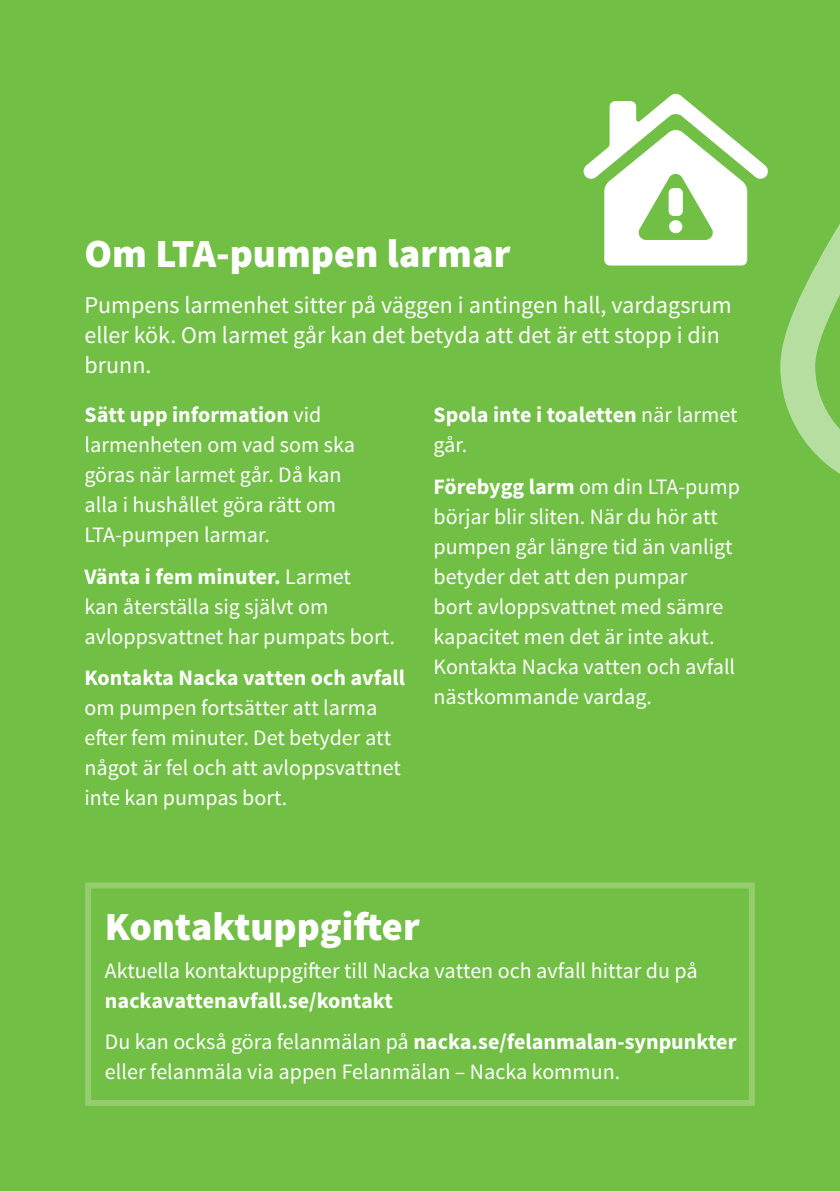
<style>
.page{position:relative;width:840px;height:1191px;background:#fff}
.page>*{position:absolute;margin:0;border:0;box-sizing:border-box;transform-origin:0 0}
.t1{font:900 40px "Source Sans Pro";color:#fff}
.t2{font:24px/30px "Source Sans Pro";color:#fff}
.t3{font:22px/30px "Source Sans Pro";color:#fff}
.t4{font:700 22px/30px "Source Sans Pro";color:#fff}
.s1{font-weight:700}
.s2{font-weight:400}
</style>
<div class="page">
<div style="left:0;top:0;width:839px;height:1191px;background:#71bf44"></div>
<svg style="left:583px;top:94px;width:185px;height:171px"></svg>
<div style="left:85px;top:882px;width:669px;height:224px;border:6px solid #94cc6e"></div>
<svg style="left:780px;top:225px;width:59px;height:248px"></svg>
<p class="t1" style="left:84px;top:227px;width:427px">Om LTA-pumpen larmar</p>
<p class="t2" style="left:84px;top:290px;width:648px">Pumpens larmenhet sitter på väggen i antingen hall, vardagsrum eller kök. Om larmet går kan det betyda att det är ett stopp i din brunn.</p>
<p class="t3" style="left:84px;top:400px;width:272px"><span class="s1">Sätt upp information</span> vid larmenheten om vad som ska göras när larmet går. Då kan alla i hushållet göra rätt om<br>LTA-pumpen larmar.</p>
<p class="t3" style="left:84px;top:561px;width:312px"><span class="s1">Vänta i fem minuter.</span> Larmet<br>kan återställa sig självt om avloppsvattnet har pumpats bort.</p>
<p class="t3" style="left:84px;top:663px;width:322px"><span class="s1">Kontakta Nacka vatten och avfall </span>om pumpen fortsätter att larma efter fem minuter. Det betyder att något är fel och att avloppsvattnet inte kan pumpas bort.</p>
<p class="t4" style="left:433px;top:401px;width:305px">Spola inte i toaletten <span class="s2">när larmet går.</span></p>
<p class="t3" style="left:433px;top:471px;width:308px"><span class="s1">Förebygg larm</span> om din LTA-pump börjar blir sliten. När du hör att pumpen går längre tid än vanligt betyder det att den pumpar<br>bort avloppsvattnet med sämre kapacitet men det är inte akut.<br>Kontakta Nacka vatten och avfall nästkommande vardag.</p>
<p class="t1" style="left:105px;top:900px;width:316px">Kontaktuppgifter</p>
<p class="t3" style="left:105px;top:955px;width:594px">Aktuella kontaktuppgifter till Nacka vatten och avfall hittar du på <span class="s1">nackavattenavfall.se/kontakt</span></p>
<p class="t3" style="left:105px;top:1027px;width:632px">Du kan också göra felanmälan på <span class="s1">nacka.se/felanmalan-synpunkter </span>eller felanmäla via appen Felanmälan – Nacka kommun.</p>
</div>
